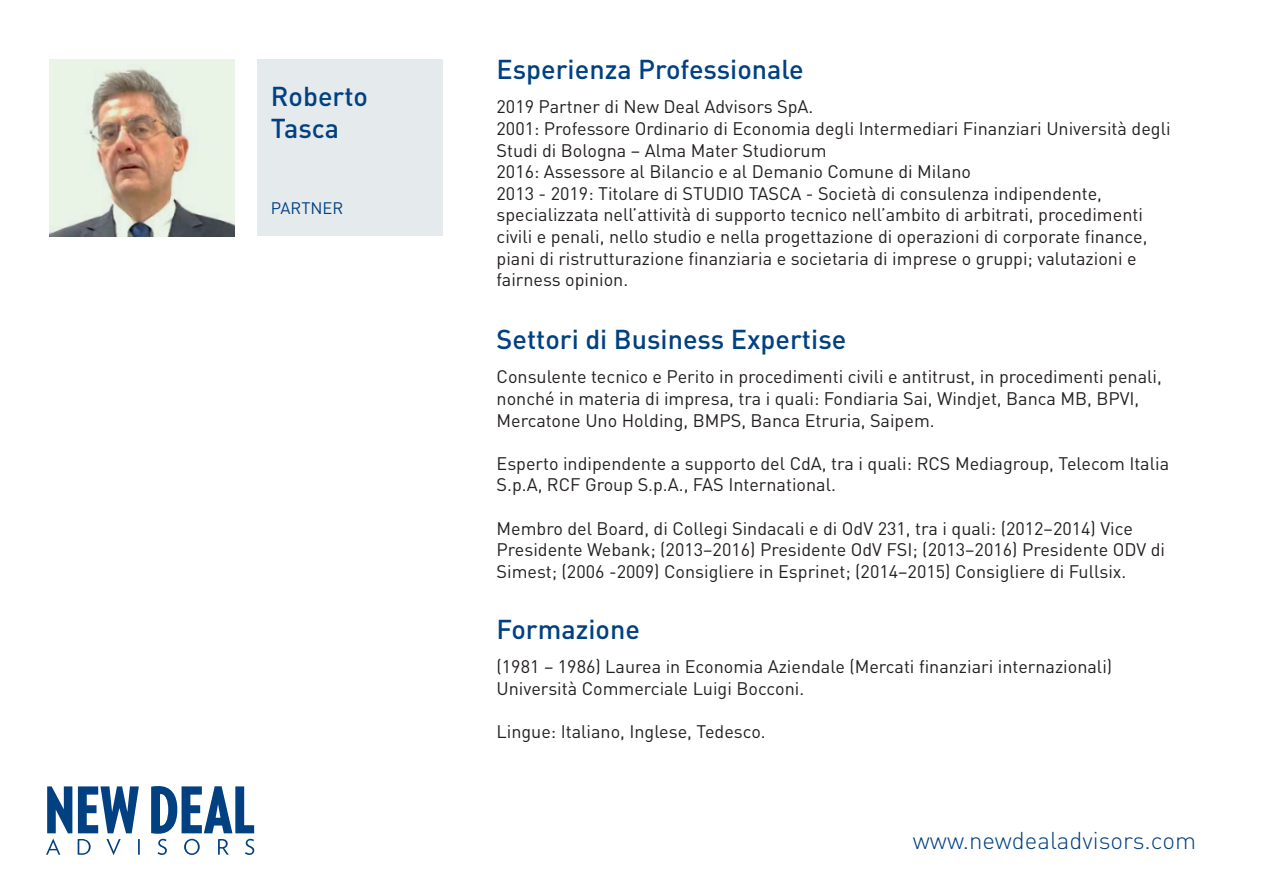
<style>
.page{position:relative;width:1263px;height:893px;background:#fff}
.page>*{position:absolute;margin:0;border:0;box-sizing:border-box;transform-origin:0 0}
.t1{font:500 27px/32.4px "DIN";color:#014081}
.t2{font:300 24px "DIN";color:#014081}
.t3{font:18px/21.6px "DIN";color:#231f20}
.t4{font:16.5px "DIN";color:#014081}
</style>
<div class="page">
<div style="left:257px;top:59px;width:186px;height:177px;background:#e5eaed"></div>
<svg style="left:46px;top:786px;width:208px;height:69px"></svg>
<img style="left:49px;top:59px;width:186px;height:177px">
<h1 class="t1" style="left:271px;top:79px;width:99px">Roberto<br>Tasca</h1>
<p class="t4" style="left:271px;top:198px;width:74px">PARTNER</p>
<h1 class="t1" style="left:496px;top:52px;width:309px">Esperienza Professionale</h1>
<p class="t3" style="left:496px;top:96px;width:675px">2019 Partner di New Deal Advisors SpA.<br>2001: Professore Ordinario di Economia degli Intermediari Finanziari Università degli Studi di Bologna – Alma Mater Studiorum<br>2016: Assessore al Bilancio e al Demanio Comune di Milano<br>2013 - 2019: Titolare di STUDIO TASCA - Società di consulenza indipendente, specializzata nell’attività di supporto tecnico nell’ambito di arbitrati, procedimenti civili e penali, nello studio e nella progettazione di operazioni di corporate finance, piani di ristrutturazione finanziaria e societaria di imprese o gruppi; valutazioni e fairness opinion.</p>
<h1 class="t1" style="left:496px;top:322px;width:351px">Settori di Business Expertise</h1>
<p class="t3" style="left:496px;top:366px;width:667px">Consulente tecnico e Perito in procedimenti civili e antitrust, in procedimenti penali, nonché in materia di impresa, tra i quali: Fondiaria Sai, Windjet, Banca MB, BPVI,<br>Mercatone Uno Holding, BMPS, Banca Etruria, Saipem.</p>
<p class="t3" style="left:496px;top:452px;width:674px">Esperto indipendente a supporto del CdA, tra i quali: RCS Mediagroup, Telecom Italia<br>S.p.A, RCF Group S.p.A., FAS International.</p>
<p class="t3" style="left:496px;top:517px;width:670px">Membro del Board, di Collegi Sindacali e di OdV 231, tra i quali: (2012–2014) Vice<br>Presidente Webank; (2013–2016) Presidente OdV FSI; (2013–2016) Presidente ODV di<br>Simest; (2006 -2009) Consigliere in Esprinet; (2014–2015) Consigliere di Fullsix.</p>
<h1 class="t1" style="left:496px;top:612px;width:145px">Formazione</h1>
<p class="t3" style="left:496px;top:655px;width:617px">(1981 – 1986) Laurea in Economia Aziendale (Mercati finanziari internazionali)<br>Università Commerciale Luigi Bocconi.</p>
<p class="t3" style="left:496px;top:720px;width:271px">Lingue: Italiano, Inglese, Tedesco.</p>
<h2 class="t2" style="left:913px;top:825px;width:285px">www.newdealadvisors.com</h2>
</div>
